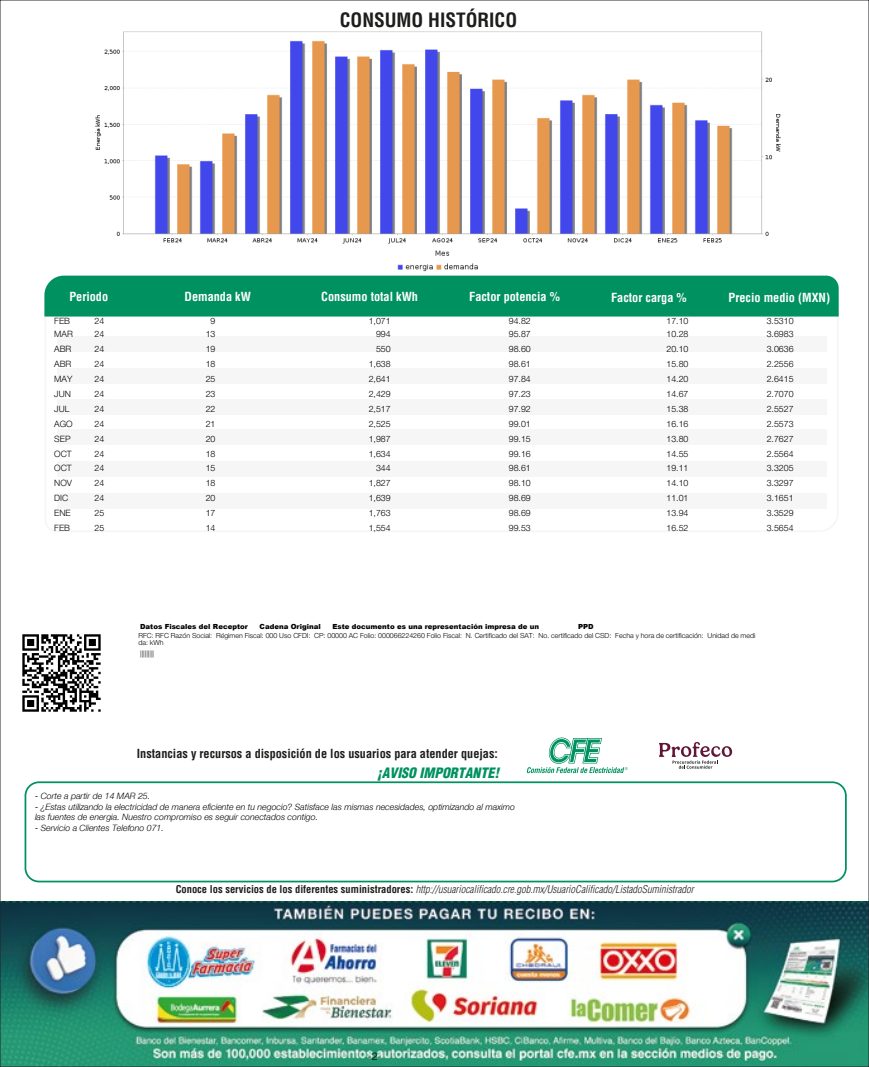
<style>
.page{position:relative;width:869px;height:1067px;background:#fff}
.page>*{position:absolute;margin:0;border:0;box-sizing:border-box;transform-origin:0 0}
.t1{font:700 condensed 19.25px "Helvetica LT Std";color:#1d1d1b}
.t2{font:italic 900 condensed 14px "Helvetica LT Std";color:#009160}
.t3{font:700 condensed 12.25px "Helvetica LT Std";color:#fff}
.t4{font:700 condensed 12.25px "Helvetica LT Std";color:#1d1d1b}
.t5{font:italic 300 condensed 10.5px "Helvetica LT Std";color:#1d1d1b}
.t6{font:300 10.5px "Helvetica Neue Cyr";color:#000}
.t7{font:300 8.75px "Helvetica Neue Cyr";color:#000}
.t8{font:italic 8.75px/10.5px "Helvetica Neue";color:#000}
.t9{font:300 7px/7px "Helvetica Neue Cyr";color:#000}
.t10{font:900 7px "Arial";color:#000}
.s1{font-weight:700;font-style:normal}
</style>
<div class="page">
<div style="left:44px;top:276px;width:794px;height:40px;background:#009160"></div>
<div style="left:25px;top:781px;width:821px;height:101px;border:2px solid #009160;border-radius:14px"></div>
<img style="left:2px;top:902px;width:864px;height:163px">
<svg style="left:659px;top:742px;width:72px;height:26px"></svg>
<svg style="left:526px;top:737px;width:101px;height:36px"></svg>
<svg style="left:2px;top:901px;width:864px;height:1px"></svg>
<img style="left:22px;top:634px;width:79px;height:78px">
<img style="left:95px;top:31px;width:686px;height:241px">
<h1 class="t1" style="left:340px;top:8px;width:179px">CONSUMO HISTÓRICO</h1>
<h3 class="t3" style="left:69px;top:289px;width:40px">Periodo</h3>
<h3 class="t3" style="left:184px;top:289px;width:68px">Demanda kW</h3>
<h3 class="t3" style="left:321px;top:289px;width:98px">Consumo total kWh</h3>
<h3 class="t3" style="left:469px;top:289px;width:92px">Factor potencia %</h3>
<h3 class="t3" style="left:611px;top:290px;width:77px">Factor carga %</h3>
<h3 class="t3" style="left:728px;top:290px;width:103px">Precio medio (MXN)</h3>
<p class="t7" style="left:54px;top:318px;width:17px">FEB</p>
<p class="t7" style="left:94px;top:318px;width:11px">24</p>
<p class="t7" style="left:210px;top:318px;width:6px">9</p>
<p class="t7" style="left:368px;top:318px;width:23px">1,071</p>
<p class="t7" style="left:508px;top:318px;width:23px">94.82</p>
<p class="t7" style="left:666px;top:318px;width:23px">17.10</p>
<p class="t7" style="left:766px;top:318px;width:28px">3.5310</p>
<p class="t7" style="left:54px;top:331px;width:20px">MAR</p>
<p class="t7" style="left:94px;top:331px;width:11px">24</p>
<p class="t7" style="left:206px;top:331px;width:11px">13</p>
<p class="t7" style="left:376px;top:331px;width:16px">994</p>
<p class="t7" style="left:508px;top:331px;width:23px">95.87</p>
<p class="t7" style="left:666px;top:331px;width:23px">10.28</p>
<p class="t7" style="left:766px;top:331px;width:28px">3.6983</p>
<p class="t7" style="left:54px;top:346px;width:19px">ABR</p>
<p class="t7" style="left:94px;top:346px;width:11px">24</p>
<p class="t7" style="left:206px;top:346px;width:11px">19</p>
<p class="t7" style="left:376px;top:346px;width:16px">550</p>
<p class="t7" style="left:508px;top:346px;width:23px">98.60</p>
<p class="t7" style="left:666px;top:346px;width:23px">20.10</p>
<p class="t7" style="left:766px;top:346px;width:28px">3.0636</p>
<p class="t7" style="left:54px;top:361px;width:19px">ABR</p>
<p class="t7" style="left:94px;top:361px;width:11px">24</p>
<p class="t7" style="left:206px;top:361px;width:11px">18</p>
<p class="t7" style="left:368px;top:361px;width:23px">1,638</p>
<p class="t7" style="left:508px;top:361px;width:23px">98.61</p>
<p class="t7" style="left:666px;top:361px;width:23px">15.80</p>
<p class="t7" style="left:766px;top:361px;width:28px">2.2556</p>
<p class="t7" style="left:54px;top:375px;width:20px">MAY</p>
<p class="t7" style="left:94px;top:375px;width:11px">24</p>
<p class="t7" style="left:206px;top:375px;width:11px">25</p>
<p class="t7" style="left:368px;top:375px;width:23px">2,641</p>
<p class="t7" style="left:508px;top:375px;width:23px">97.84</p>
<p class="t7" style="left:666px;top:375px;width:23px">14.20</p>
<p class="t7" style="left:766px;top:375px;width:28px">2.6415</p>
<p class="t7" style="left:54px;top:390px;width:18px">JUN</p>
<p class="t7" style="left:94px;top:390px;width:11px">24</p>
<p class="t7" style="left:206px;top:390px;width:11px">23</p>
<p class="t7" style="left:368px;top:390px;width:23px">2,429</p>
<p class="t7" style="left:508px;top:390px;width:23px">97.23</p>
<p class="t7" style="left:666px;top:390px;width:23px">14.67</p>
<p class="t7" style="left:766px;top:390px;width:28px">2.7070</p>
<p class="t7" style="left:54px;top:405px;width:17px">JUL</p>
<p class="t7" style="left:94px;top:405px;width:11px">24</p>
<p class="t7" style="left:206px;top:405px;width:11px">22</p>
<p class="t7" style="left:368px;top:405px;width:23px">2,517</p>
<p class="t7" style="left:508px;top:405px;width:23px">97.92</p>
<p class="t7" style="left:666px;top:405px;width:23px">15.38</p>
<p class="t7" style="left:766px;top:405px;width:28px">2.5527</p>
<p class="t7" style="left:54px;top:420px;width:20px">AGO</p>
<p class="t7" style="left:94px;top:420px;width:11px">24</p>
<p class="t7" style="left:206px;top:420px;width:11px">21</p>
<p class="t7" style="left:368px;top:420px;width:23px">2,525</p>
<p class="t7" style="left:508px;top:420px;width:23px">99.01</p>
<p class="t7" style="left:666px;top:420px;width:23px">16.16</p>
<p class="t7" style="left:766px;top:420px;width:28px">2.5573</p>
<p class="t7" style="left:54px;top:435px;width:18px">SEP</p>
<p class="t7" style="left:94px;top:435px;width:11px">24</p>
<p class="t7" style="left:206px;top:435px;width:11px">20</p>
<p class="t7" style="left:368px;top:435px;width:23px">1,987</p>
<p class="t7" style="left:508px;top:435px;width:23px">99.15</p>
<p class="t7" style="left:666px;top:435px;width:23px">13.80</p>
<p class="t7" style="left:766px;top:435px;width:28px">2.7627</p>
<p class="t7" style="left:54px;top:450px;width:19px">OCT</p>
<p class="t7" style="left:94px;top:450px;width:11px">24</p>
<p class="t7" style="left:206px;top:450px;width:11px">18</p>
<p class="t7" style="left:368px;top:450px;width:23px">1,634</p>
<p class="t7" style="left:508px;top:450px;width:23px">99.16</p>
<p class="t7" style="left:666px;top:450px;width:23px">14.55</p>
<p class="t7" style="left:766px;top:450px;width:28px">2.5564</p>
<p class="t7" style="left:54px;top:465px;width:19px">OCT</p>
<p class="t7" style="left:94px;top:465px;width:11px">24</p>
<p class="t7" style="left:206px;top:465px;width:11px">15</p>
<p class="t7" style="left:376px;top:465px;width:16px">344</p>
<p class="t7" style="left:508px;top:465px;width:23px">98.61</p>
<p class="t7" style="left:666px;top:465px;width:23px">19.11</p>
<p class="t7" style="left:766px;top:465px;width:28px">3.3205</p>
<p class="t7" style="left:54px;top:480px;width:19px">NOV</p>
<p class="t7" style="left:94px;top:480px;width:11px">24</p>
<p class="t7" style="left:206px;top:480px;width:11px">18</p>
<p class="t7" style="left:368px;top:480px;width:23px">1,827</p>
<p class="t7" style="left:508px;top:480px;width:23px">98.10</p>
<p class="t7" style="left:666px;top:480px;width:23px">14.10</p>
<p class="t7" style="left:766px;top:480px;width:28px">3.3297</p>
<p class="t7" style="left:54px;top:495px;width:16px">DIC</p>
<p class="t7" style="left:94px;top:495px;width:11px">24</p>
<p class="t7" style="left:206px;top:495px;width:11px">20</p>
<p class="t7" style="left:368px;top:495px;width:23px">1,639</p>
<p class="t7" style="left:508px;top:495px;width:23px">98.69</p>
<p class="t7" style="left:666px;top:495px;width:23px">11.01</p>
<p class="t7" style="left:766px;top:495px;width:28px">3.1651</p>
<p class="t7" style="left:54px;top:510px;width:18px">ENE</p>
<p class="t7" style="left:94px;top:510px;width:11px">25</p>
<p class="t7" style="left:206px;top:510px;width:11px">17</p>
<p class="t7" style="left:368px;top:510px;width:23px">1,763</p>
<p class="t7" style="left:508px;top:510px;width:23px">98.69</p>
<p class="t7" style="left:666px;top:510px;width:23px">13.94</p>
<p class="t7" style="left:766px;top:510px;width:28px">3.3529</p>
<p class="t7" style="left:54px;top:525px;width:17px">FEB</p>
<p class="t7" style="left:94px;top:525px;width:11px">25</p>
<p class="t7" style="left:206px;top:525px;width:11px">14</p>
<p class="t7" style="left:368px;top:525px;width:23px">1,554</p>
<p class="t7" style="left:508px;top:525px;width:23px">99.53</p>
<p class="t7" style="left:666px;top:525px;width:23px">16.52</p>
<p class="t7" style="left:766px;top:525px;width:28px">3.5654</p>
<p class="t10" style="left:140px;top:621px;width:109px">Datos Fiscales del Receptor</p>
<p class="t10" style="left:259px;top:621px;width:63px">Cadena Original</p>
<p class="t10" style="left:332px;top:621px;width:208px">Este documento es una representación impresa de un</p>
<p class="t10" style="left:578px;top:621px;width:17px">PPD</p>
<p class="t9" style="left:138px;top:632px;width:618px">RFC: RFC Razón Social: Régimen Fiscal: 000 Uso CFDI: CP: 00000 AC Folio: 000066224260 Folio Fiscal: N. Certificado del SAT: No. certificado del CSD: Fecha y hora de certificación: Unidad de medi da: kWh</p>
<p class="t9" style="left:140px;top:650px;width:15px">|||||||||</p>
<h3 class="t4" style="left:137px;top:746px;width:362px">Instancias y recursos a disposición de los usuarios para atender quejas:</h3>
<h2 class="t2" style="left:377px;top:763px;width:123px">¡AVISO IMPORTANTE!</h2>
<p class="t8" style="left:35px;top:791px;width:117px">- Corte a partir de 14 MAR 25.</p>
<p class="t8" style="left:35px;top:801px;width:481px">- ¿Estas utilizando la electricidad de manera eficiente en tu negocio? Satisface las mismas necesidades, optimizando al maximo las fuentes de energia. Nuestro compromiso es seguir conectados contigo.</p>
<p class="t8" style="left:35px;top:822px;width:130px">- Servicio a Clientes Telefono 071.</p>
<p class="t5" style="left:176px;top:882px;width:519px"><span class="s1">Conoce los servicios de los diferentes suministradores:</span> http://usuariocalificado.cre.gob.mx/UsuarioCalificado/ListadoSuministrador</p>
<p class="t6" style="left:368px;top:1052px;width:15px">-2-</p>
</div>
